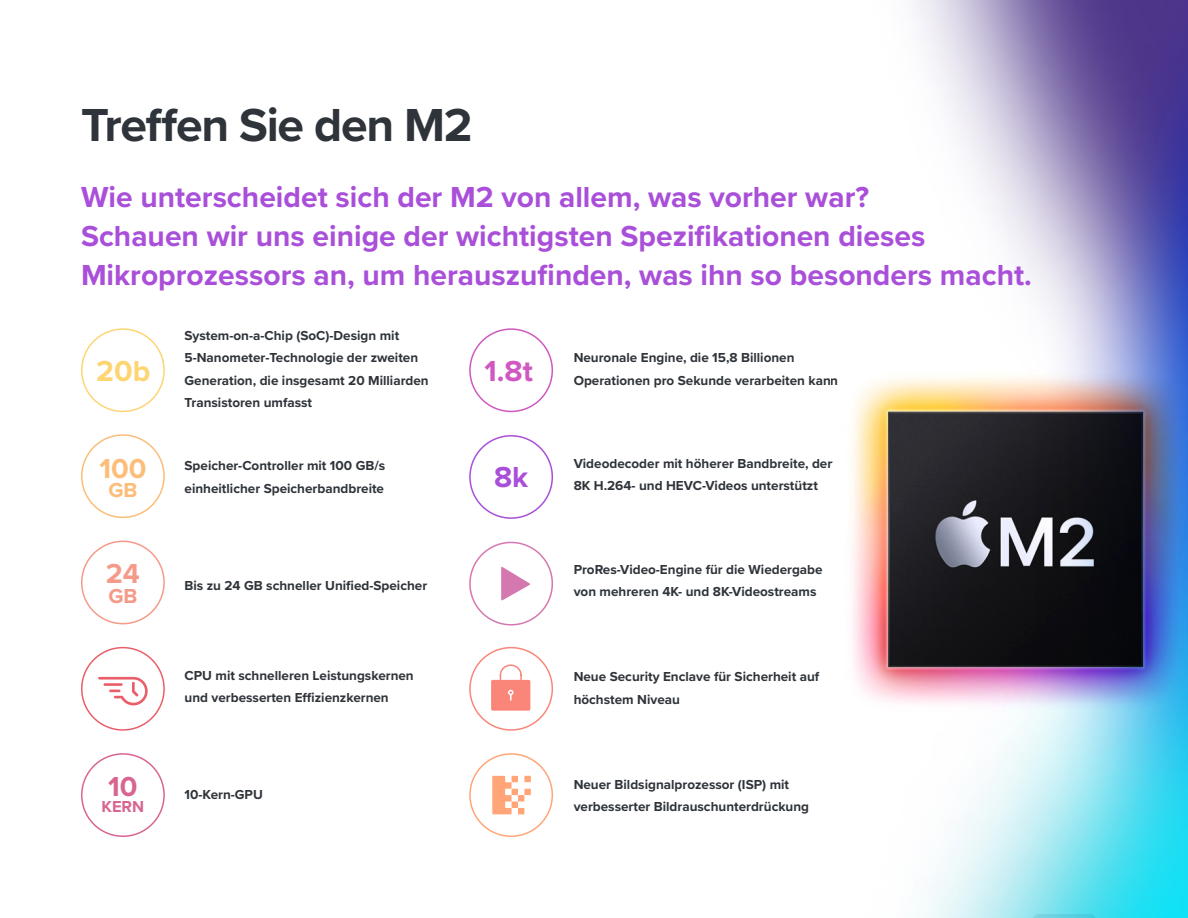
<style>
.page{position:relative;width:1188px;height:918px;background:#fff}
.page>*{position:absolute;margin:0;border:0;box-sizing:border-box;transform-origin:0 0}
.t1{font:700 48px "Proxima Nova";letter-spacing:-.025em;color:#2f343a}
.t2{font:700 30px/39px "Proxima Nova";color:#a94fd9}
.t3{font:700 30px "Proxima Nova";color:#cf58c1}
.t4{font:700 30px "Proxima Nova";color:#fed573}
.t5{font:700 28.5px "Proxima Nova";color:#fbbd79}
.t6{font:700 28.5px "Proxima Nova";color:#d96492}
.t7{font:700 28.5px "Proxima Nova";color:#f59a89}
.t8{font:700 21px "Proxima Nova";color:#fbbd79}
.t9{font:700 21px "Proxima Nova";color:#f59a89}
.t10{font:700 16.5px "Proxima Nova";color:#d96492}
.t11{font:700 13.5px/22.5px "Proxima Nova";color:#2f343a}
</style>
<div class="page">
<img style="left:914px;top:0;width:274px;height:918px">
<img style="left:852px;top:361px;width:336px;height:360px">
<div style="left:81px;top:328px;width:84px;height:84px;border:2px solid #fed573;border-radius:50%"></div>
<div style="left:81px;top:434px;width:84px;height:84px;border:2px solid #fbbd79;border-radius:50%"></div>
<div style="left:81px;top:753px;width:84px;height:84px;border:2px solid #d96492;border-radius:50%"></div>
<div style="left:81px;top:541px;width:84px;height:83px;border:2px solid #f59a89;border-radius:50%"></div>
<div style="left:81px;top:647px;width:84px;height:84px;border:2px solid #ea5e69;border-radius:50%"></div>
<svg style="left:98px;top:677px;width:50px;height:28px"></svg>
<div style="left:469px;top:328px;width:84px;height:84px;border:2px solid #cf58c1;border-radius:50%"></div>
<div style="left:469px;top:435px;width:84px;height:84px;border:2px solid #a94fd9;border-radius:50%"></div>
<div style="left:469px;top:542px;width:84px;height:84px;border:2px solid #d578b0;border-radius:50%"></div>
<svg style="left:501px;top:567px;width:29px;height:34px"></svg>
<div style="left:469px;top:647px;width:84px;height:84px;border:2px solid #fa867a;border-radius:50%"></div>
<div style="left:491px;top:680px;width:39px;height:31px;background:#fa867a;border-radius:2px"></div>
<svg style="left:508px;top:690px;width:6px;height:10px"></svg>
<svg style="left:499px;top:664px;width:24px;height:16px"></svg>
<div style="left:469px;top:753px;width:84px;height:84px;border:2px solid #ffa577;border-radius:50%"></div>
<div style="left:524px;top:776px;width:7px;height:6px;background:#ffa577"></div>
<div style="left:524px;top:789px;width:7px;height:6px;background:#ffa577"></div>
<svg style="left:492px;top:776px;width:32px;height:38px"></svg>
<h1 class="t1" style="left:81px;top:90px;width:393px">Treffen Sie den M2</h1>
<h2 class="t2" style="left:81px;top:177px;width:952px">Wie unterscheidet sich der M2 von allem, was vorher war?<br>Schauen wir uns einige der wichtigsten Spezifikationen dieses<br>Mikroprozessors an, um herauszufinden, was ihn so besonders macht.</h2>
<h2 class="t4" style="left:96px;top:348px;width:56px">20b</h2>
<p class="t11" style="left:185px;top:324px;width:246px">System-on-a-Chip (SoC)-Design mit 5-Nanometer-Technologie der zweiten Generation, die insgesamt 20 Milliarden Transistoren umfasst</p>
<h2 class="t3" style="left:485px;top:348px;width:50px">1.8t</h2>
<p class="t11" style="left:574px;top:346px;width:267px">Neuronale Engine, die 15,8 Billionen<br>Operationen pro Sekunde verarbeiten kann</p>
<h3 class="t5" style="left:99px;top:447px;width:49px">100</h3>
<h3 class="t8" style="left:108px;top:475px;width:31px">GB</h3>
<p class="t11" style="left:185px;top:454px;width:202px">Speicher-Controller mit 100 GB/s einheitlicher Speicherbandbreite</p>
<h2 class="t2" style="left:494px;top:457px;width:36px">8k</h2>
<p class="t11" style="left:574px;top:452px;width:260px">Videodecoder mit höherer Bandbreite, der<br>8K H.264- und HEVC-Videos unterstützt</p>
<h3 class="t7" style="left:106px;top:553px;width:36px">24</h3>
<h3 class="t9" style="left:108px;top:580px;width:31px">GB</h3>
<p class="t11" style="left:185px;top:574px;width:244px">Bis zu 24 GB schneller Unified-Speicher</p>
<p class="t11" style="left:574px;top:557px;width:250px">ProRes-Video-Engine für die Wiedergabe von mehreren 4K- und 8K-Videostreams</p>
<p class="t11" style="left:185px;top:664px;width:231px">CPU mit schnelleren Leistungskernen und verbesserten Effizienzkernen</p>
<p class="t11" style="left:574px;top:665px;width:247px">Neue Security Enclave für Sicherheit auf höchstem Niveau</p>
<h3 class="t6" style="left:108px;top:765px;width:31px">10</h3>
<p class="t10" style="left:102px;top:795px;width:44px">KERN</p>
<p class="t11" style="left:185px;top:783px;width:80px">10-Kern-GPU</p>
<p class="t11" style="left:574px;top:773px;width:237px">Neuer Bildsignalprozessor (ISP) mit verbesserter Bildrauschunterdrückung</p>
</div>
